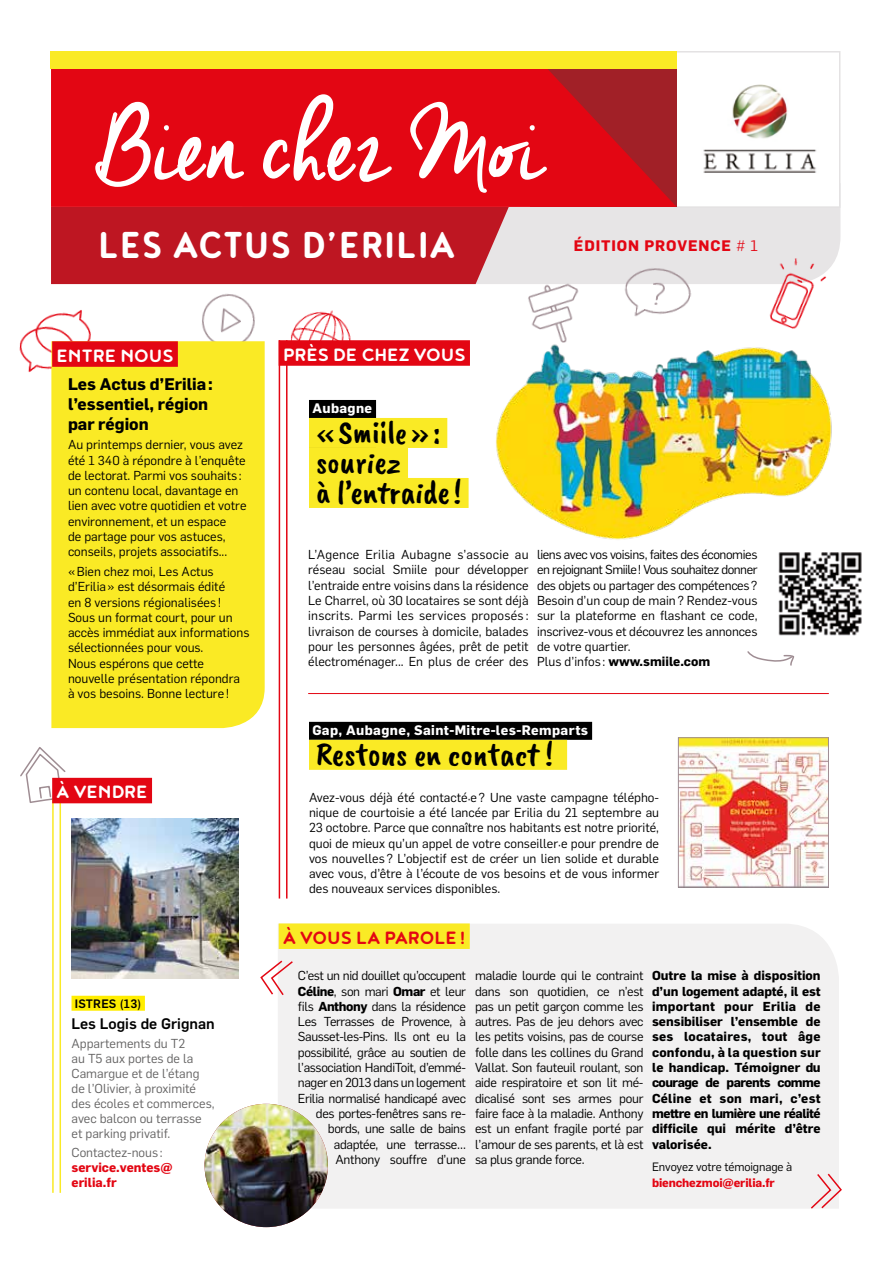
<style>
.page{position:relative;width:893px;height:1263px;background:#fff}
.page>*{position:absolute;margin:0;border:0;box-sizing:border-box;transform-origin:0 0}
.t1{font:125.55px "Cheddar Jack";letter-spacing:-.005em;color:#fff}
.t2{font:46.05px "Noyh Slim R Bold";letter-spacing:.02em;color:#fff}
.t3{font:33px/30px "Caveat Brush";color:#000}
.t4{font:21.9px "Noyh R Bold";color:#fff}
.t5{font:21.9px "Noyh R Bold";color:#e30613}
.t6{font:700 16.5px/19.8px "Flama";color:#000}
.t7{font:700 15px "Flama";letter-spacing:.06em;color:#e30613}
.t8{font:500 15px "Flama";color:#000}
.t9{font:700 13.5px "Flama";letter-spacing:.03em;color:#fff}
.t10{font:12.75px/15.3px "Flama";color:#000;text-align:justify}
.t11{font:12.75px/15.3px "Flama";letter-spacing:-.03em;color:#000;text-align:right}
.t12{font:700 12.75px/15.3px "Flama";color:#000;text-align:justify}
.t13{font:12.75px/15.3px "Flama";letter-spacing:-.02em;color:#000}
.t14{font:12.75px/15px "Flama";color:#646363}
.t15{font:700 12.75px/15px "Flama";color:#e30613}
.t16{font:500 12px "Flama";letter-spacing:.02em;color:#000}
.t17{font:11.85px "Flama";letter-spacing:-.01em;color:#000}
.t18{font:700 11.85px "Flama";letter-spacing:-.01em;color:#e30613}
.s1{font-weight:400}
.s2{font-weight:700}
</style>
<div class="page">
<div style="left:509px;top:207px;width:331px;height:77px;background:#e7e5e6"></div>
<div style="left:51px;top:207px;width:458px;height:77px;background:#be1622"></div>
<img style="left:291px;top:310px;width:60px;height:30px">
<img style="left:19px;top:310px;width:72px;height:63px">
<img style="left:187px;top:282px;width:104px;height:96px">
<img style="left:488px;top:247px;width:238px;height:91px">
<img style="left:747px;top:254px;width:93px;height:75px">
<div style="left:674px;top:51px;width:166px;height:157px;background:#fff;border:2px solid #e4e2e3"></div>
<img style="left:703px;top:84px;width:114px;height:89px">
<svg style="left:51px;top:69px;width:626px;height:138px;background:#dc0815"></svg>
<div style="left:50px;top:51px;width:627px;height:18px;background:#faea25"></div>
<div style="left:278px;top:924px;width:561px;height:285px;background:#f2f1f1"></div>
<hr style="left:279px;top:340px;width:1px;height:558px;background:#e30613">
<hr style="left:286px;top:340px;width:2px;height:558px;background:#e30613">
<svg style="left:20px;top:747px;width:47px;height:57px"></svg>
<div style="left:279px;top:340px;width:191px;height:26px;background:#e30613"></div>
<div style="left:279px;top:923px;width:191px;height:26px;background:#faea25"></div>
<hr style="left:52px;top:799px;width:2px;height:394px;background:#faea25">
<hr style="left:60px;top:799px;width:1px;height:394px;background:#faea25">
<svg style="left:260px;top:959px;width:34px;height:38px"></svg>
<svg style="left:809px;top:1172px;width:33px;height:37px"></svg>
<div style="left:52px;top:778px;width:100px;height:25px;background:#e30613"></div>
<div style="left:309px;top:400px;width:67px;height:57px;background:#000"></div>
<div style="left:309px;top:418px;width:138px;height:30px;background:#faea25"></div>
<div style="left:309px;top:448px;width:99px;height:30px;background:#faea25"></div>
<div style="left:309px;top:478px;width:160px;height:30px;background:#faea25"></div>
<hr style="left:308px;top:693px;width:521px;height:1px;background:#e30613">
<img style="left:778px;top:552px;width:84px;height:84px">
<img style="left:496px;top:338px;width:336px;height:202px">
<svg style="left:747px;top:651px;width:48px;height:15px"></svg>
<img style="left:205px;top:1104px;width:123px;height:123px;border-radius:62px">
<div style="left:72px;top:996px;width:73px;height:15px;background:#ffed00"></div>
<img style="left:72px;top:818px;width:167px;height:160px">
<img style="left:680px;top:739px;width:147px;height:146px">
<div style="left:678px;top:737px;width:151px;height:150px;border:1px solid #9f8d93"></div>
<div style="left:309px;top:722px;width:283px;height:18px;background:#000"></div>
<div style="left:309px;top:740px;width:258px;height:30px;background:#faea25"></div>
<div style="left:51px;top:341px;width:214px;height:387px;background:#faea25"></div>
<div style="left:52px;top:341px;width:126px;height:26px;background:#e30613"></div>
<h1 class="t1" style="left:95px;top:76px;width:451px">Bien chez Moi</h1>
<h2 class="t2" style="left:98px;top:218px;width:358px">LES ACTUS D’ERILIA</h2>
<p class="t7" style="left:574px;top:234px;width:185px">ÉDITION PROVENCE <span class="s1"># 1</span></p>
<h3 class="t4" style="left:57px;top:343px;width:118px">ENTRE NOUS</h3>
<p class="t6" style="left:68px;top:373px;width:146px">Les Actus d’Erilia: l’essentiel, région par région</p>
<p class="t10" style="left:68px;top:436px;width:180px;text-align:left">Au printemps dernier, vous avez été 1 340 à répondre à l’enquête de lectorat. Parmi vos souhaits : un contenu local, davantage en lien avec votre quotidien et votre environnement, et un espace<br>de partage pour vos astuces, conseils, projets associatifs...</p>
<p class="t10" style="left:68px;top:563px;width:183px;text-align:left">«Bien chez moi, Les Actus d’Erilia» est désormais édité<br>en 8 versions régionalisées !<br>Sous un format court, pour un accès immédiat aux informations sélectionnées pour vous.<br>Nous espérons que cette nouvelle présentation répondra à vos besoins. Bonne lecture!</p>
<h3 class="t4" style="left:57px;top:779px;width:93px">À VENDRE</h3>
<p class="t16" style="left:75px;top:995px;width:68px">ISTRES (13)</p>
<p class="t8" style="left:72px;top:1013px;width:145px">Les Logis de Grignan</p>
<p class="t14" style="left:72px;top:1035px;width:145px">Appartements du T2<br>au T5 aux portes de la<br>Camargue et de l’étang de l’Olivier, à proximité des écoles et commerces, avec balcon ou terrasse et parking privatif.</p>
<p class="t14" style="left:72px;top:1144px;width:93px">Contactez-nous :</p>
<p class="t15" style="left:72px;top:1159px;width:103px">service.ventes@ erilia.fr</p>
<h3 class="t4" style="left:283px;top:342px;width:184px">PRÈS DE CHEZ VOUS</h3>
<p class="t9" style="left:312px;top:399px;width:61px">Aubagne</p>
<h3 class="t3" style="left:316px;top:419px;width:147px">«Smiile»: souriez<br>à l’entraide!</h3>
<p class="t10" style="left:308px;top:546px;width:222px">L’Agence Erilia Aubagne s’associe au réseau social Smiile pour développer l’entraide entre voisins dans la résidence Le Charrel, où 30 locataires se sont déjà inscrits. Parmi les services proposés : livraison de courses à domicile, balades pour les personnes âgées, prêt de petit électroménager... En plus de créer des</p>
<p class="t13" style="left:537px;top:546px;width:222px">liens avec vos voisins, faites des économies en rejoignant Smiile! Vous souhaitez donner des objets ou partager des compétences?<br>Besoin d’un coup de main? Rendez-vous sur la plateforme en flashant ce code, inscrivez-vous et découvrez les annonces de votre quartier.<br>Plus d’infos : <span class="s2">www.smiile.com</span></p>
<p class="t9" style="left:312px;top:721px;width:277px">Gap, Aubagne, Saint-Mitre-les-Remparts</p>
<h3 class="t3" style="left:316px;top:740px;width:239px">Restons en contact !</h3>
<p class="t10" style="left:309px;top:789px;width:352px">Avez-vous déjà été contacté·e? Une vaste campagne télépho&shy;nique de courtoisie a été lancée par Erilia du 21 septembre au 23 octobre. Parce que connaître nos habitants est notre priorité, quoi de mieux qu’un appel de votre conseiller·e pour prendre de vos nouvelles? L’objectif est de créer un lien solide et durable avec vous, d’être à l’écoute de vos besoins et de vous informer des nouveaux services disponibles.</p>
<h3 class="t5" style="left:283px;top:925px;width:184px">À VOUS LA PAROLE!</h3>
<p class="t11" style="left:298px;top:967px;width:170px">C’est un nid douillet qu’occupent<br><span class="s2">Céline</span>, son mari <span class="s2">Omar</span> et leur fils <span class="s2">Anthony</span> dans la résidence<br>Les Terrasses de Provence, à<br>Sausset-les-Pins. Ils ont eu la possibilité, grâce au soutien de l’association HandiToit, d’emmé&shy;nager en 2013 dans un logement<br>Erilia normalisé handicapé avec des portes-fenêtres sans re&shy;bords, une salle de bains adaptée, une terrasse…<br>Anthony souffre d’une</p>
<p class="t10" style="left:475px;top:967px;width:170px">maladie lourde qui le contraint dans son quotidien, ce n’est pas un petit garçon comme les autres. Pas de jeu dehors avec les petits voisins, pas de course folle dans les collines du Grand Vallat. Son fauteuil roulant, son aide respiratoire et son lit mé&shy;dicalisé sont ses armes pour faire face à la maladie. Anthony est un enfant fragile porté par l’amour de ses parents, et là est sa plus grande force.</p>
<p class="t12" style="left:652px;top:967px;width:170px">Outre la mise à disposition d’un logement adapté, il est important pour Erilia de sensibiliser l’ensemble de ses locataires, tout âge confondu, à la question sur le handicap. Témoigner du courage de parents comme Céline et son mari, c’est mettre en lumière une réalité difficile qui mérite d’être valorisée.</p>
<p class="t17" style="left:652px;top:1159px;width:142px">Envoyez votre témoignage à</p>
<p class="t18" style="left:652px;top:1174px;width:124px">bienchezmoi@erilia.fr</p>
</div>
